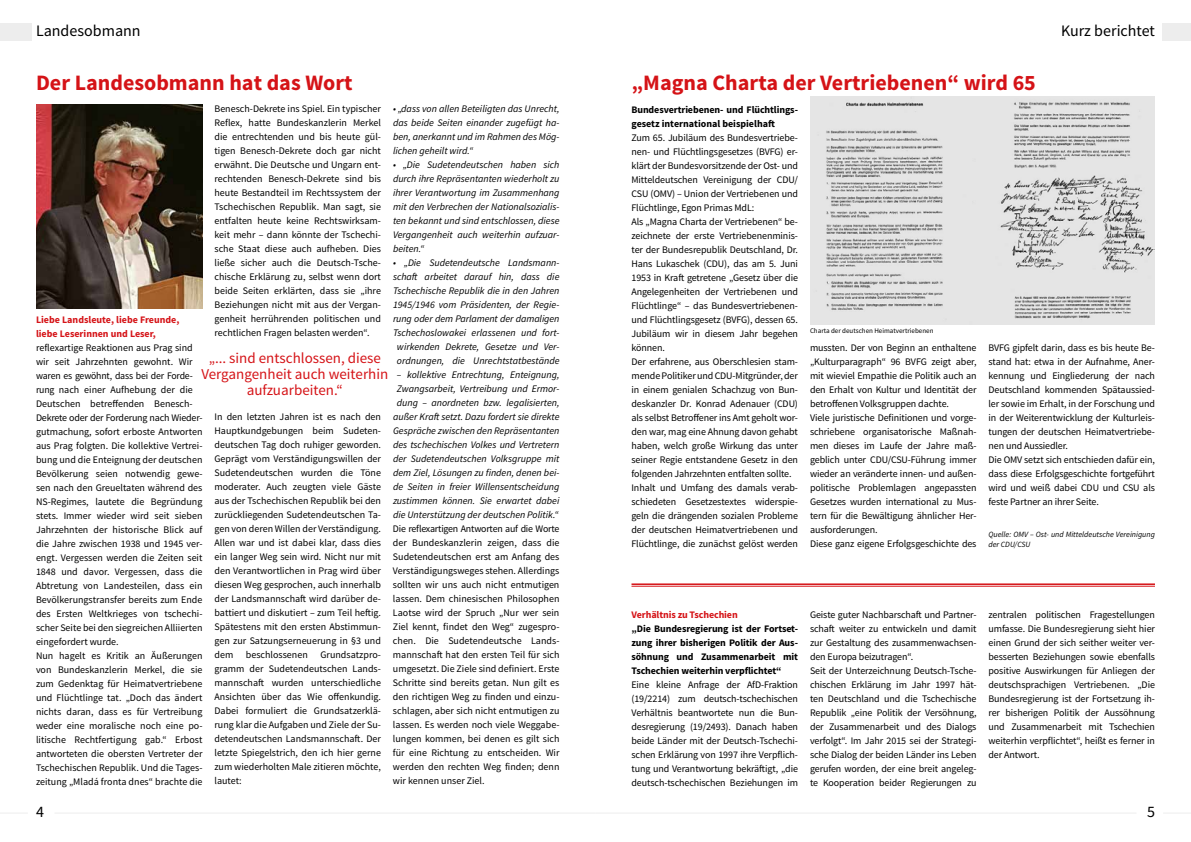
<style>
.page{position:relative;width:1191px;height:842px;background:#fff}
.page>*{position:absolute;margin:0;border:0;box-sizing:border-box;transform-origin:0 0}
.t1{font:700 22px "Source Sans Pro";color:#d51317}
.t2{font:16px "Source Sans Pro";color:#000}
.t3{font:15px/16px "Source Sans Pro";color:#d51317;text-align:center}
.t4{font:10px/14px "Source Sans Pro";letter-spacing:-.01em;color:#000;text-align:justify}
.t5{font:italic 10px/14px "Source Sans Pro";color:#000;text-align:justify}
.t6{font:700 10px/14px "Source Sans Pro";letter-spacing:-.01em;color:#000}
.t7{font:700 10px/14px "Source Sans Pro";color:#d51317}
.t8{font:italic 8px/10px "Source Sans Pro";color:#000}
.t9{font:7px "Source Sans Pro";color:#000}
</style>
<div class="page">
<div style="left:1162px;top:23px;width:29px;height:17px;background:#ededed"></div>
<div style="left:0;top:23px;width:31px;height:17px;background:#ededed"></div>
<hr style="left:54px;top:812px;width:541px;height:1px;background:#ededed">
<hr style="left:595px;top:812px;width:541px;height:1px;background:#ededed">
<img style="left:36px;top:105px;width:166px;height:203px">
<img style="left:810px;top:97px;width:345px;height:227px">
<hr style="left:631px;top:583px;width:524px;height:2px;background:#d51317">
<hr style="left:631px;top:586px;width:524px;height:1px;background:#d51317">
<h2 class="t2" style="left:36px;top:21px;width:106px">Landesobmann</h2>
<h2 class="t2" style="left:1061px;top:21px;width:95px">Kurz berichtet</h2>
<h1 class="t1" style="left:36px;top:69px;width:318px">Der Landesobmann hat das Wort</h1>
<h1 class="t1" style="left:631px;top:69px;width:406px">„Magna Charta der Vertriebenen“ wird 65</h1>
<p class="t4" style="left:214px;top:102px;width:168px">Benesch-Dekrete ins Spiel. Ein typischer Reflex, hatte Bundeskanzlerin Merkel die entrechtenden und bis heute gül&shy;tigen Benesch-Dekrete doch gar nicht erwähnt. Die Deutsche und Ungarn ent&shy;rechtenden Benesch-Dekrete sind bis heute Bestandteil im Rechtssystem der Tschechischen Republik. Man sagt, sie entfalten heute keine Rechtswirksam&shy;keit mehr – dann könnte der Tschechi&shy;sche Staat diese auch aufheben. Dies ließe sicher auch die Deutsch-Tsche&shy;chische Erklärung zu, selbst wenn dort beide Seiten erklärten, dass sie „ihre Beziehungen nicht mit aus der Vergan&shy;genheit herrührenden politischen und rechtlichen Fragen belasten werden“.</p>
<p class="t5" style="left:393px;top:102px;width:168px">• „dass von allen Beteiligten das Unrecht, das beide Seiten einander zugefügt ha&shy;ben, anerkannt und im Rahmen des Mög&shy;lichen geheilt wird.“</p>
<p class="t5" style="left:393px;top:158px;width:168px">• „Die Sudetendeutschen haben sich durch ihre Repräsentanten wiederholt zu ihrer Verantwortung im Zusammenhang mit den Verbrechen der Nationalsozialis&shy;ten bekannt und sind entschlossen, diese Vergangenheit auch weiterhin aufzuar&shy;beiten.“</p>
<p class="t5" style="left:393px;top:256px;width:168px;text-align:center">• „Die Sudetendeutsche Landsmann&shy;schaft arbeitet darauf hin, dass die Tschechische Republik die in den Jahren 1945/1946 vom Präsidenten, der Regie&shy;rung oder dem Parlament der damaligen Tschechoslowakei erlassenen und fort&shy;wirkenden Dekrete, Gesetze und Ver&shy;ordnungen, die Unrechtstatbestände</p>
<p class="t5" style="left:393px;top:368px;width:168px;text-align:center">– kollektive Entrechtung, Enteignung, Zwangsarbeit, Vertreibung und Ermor&shy;dung – anordneten bzw. legalisierten, außer Kraft setzt. Dazu fordert sie direkte Gespräche zwischen den Repräsentanten des tschechischen Volkes und Vertretern der Sudetendeutschen Volksgruppe mit dem Ziel, Lösungen zu finden, denen bei&shy;de Seiten in freier Willensentscheidung zustimmen können. Sie erwartet dabei die Unterstützung der deutschen Politik.“</p>
<p class="t4" style="left:393px;top:522px;width:168px">Die reflexartigen Antworten auf die Worte der Bundeskanzlerin zeigen, dass die Sudetendeutschen erst am Anfang des Verständigungsweges stehen. Allerdings sollten wir uns auch nicht entmutigen lassen. Dem chinesischen Philosophen Laotse wird der Spruch „Nur wer sein Ziel kennt, findet den Weg“ zugespro&shy;chen. Die Sudetendeutsche Lands&shy;mannschaft hat den ersten Teil für sich umgesetzt. Die Ziele sind definiert. Erste Schritte sind bereits getan. Nun gilt es den richtigen Weg zu finden und einzu&shy;schlagen, aber sich nicht entmutigen zu lassen. Es werden noch viele Weggabe&shy;lungen kommen, bei denen es gilt sich für eine Richtung zu entscheiden. Wir werden den rechten Weg finden; denn wir kennen unser Ziel.</p>
<p class="t7" style="left:36px;top:313px;width:145px">Liebe Landsleute, liebe Freunde, liebe Leserinnen und Leser,</p>
<p class="t4" style="left:36px;top:340px;width:168px;text-align:left">reflexartige Reaktionen aus Prag sind wir seit Jahrzehnten gewohnt. Wir waren es gewöhnt, dass bei der Forde&shy;rung nach einer Aufhebung der die Deutschen betreffenden Benesch-Dekrete oder der Forderung nach Wieder&shy;gutmachung, sofort erboste Antworten aus Prag folgten. Die kollektive Vertrei&shy;bung und die Enteignung der deutschen Bevölkerung seien notwendig gewe&shy;sen nach den Greueltaten während des NS-Regimes, lautete die Begründung stets. Immer wieder wird seit sieben Jahrzehnten der historische Blick auf die Jahre zwischen 1938 und 1945 ver&shy;engt. Vergessen werden die Zeiten seit 1848 und davor. Vergessen, dass die Abtretung von Landesteilen, dass ein Bevölkerungstransfer bereits zum Ende des Ersten Weltkrieges von tschechi&shy;scher Seite bei den siegreichen Alliierten eingefordert wurde.<br>Nun hagelt es Kritik an Äußerungen von Bundeskanzlerin Merkel, die sie zum Gedenktag für Heimatvertriebene und Flüchtlinge tat. „Doch das ändert nichts daran, dass es für Vertreibung weder eine moralische noch eine po&shy;litische Rechtfertigung gab.“ Erbost antworteten die obersten Vertreter der Tschechischen Republik. Und die Tages&shy;zeitung „Mladá fronta dnes“ brachte die</p>
<h3 class="t3" style="left:201px;top:350px;width:188px">„... sind entschlossen, diese<br>Vergangenheit auch weiterhin aufzuarbeiten.“</h3>
<p class="t4" style="left:214px;top:410px;width:168px">In den letzten Jahren ist es nach den Hauptkundgebungen beim Sudeten&shy;deutschen Tag doch ruhiger geworden.<br>Geprägt vom Verständigungswillen der Sudetendeutschen wurden die Töne moderater. Auch zeugten viele Gäste aus der Tschechischen Republik bei den zurückliegenden Sudetendeutschen Ta&shy;gen von deren Willen der Verständigung.<br>Allen war und ist dabei klar, dass dies ein langer Weg sein wird. Nicht nur mit den Verantwortlichen in Prag wird über diesen Weg gesprochen, auch innerhalb der Landsmannschaft wird darüber de&shy;battiert und diskutiert – zum Teil heftig.<br>Spätestens mit den ersten Abstimmun&shy;gen zur Satzungserneuerung in §3 und dem</p>
<p class="t4" style="left:214px;top:648px;width:168px;text-indent:106px">Grundsatzpro&shy;gramm der Sudetendeutschen Lands&shy;mannschaft wurden unterschiedliche Ansichten über das Wie offenkundig.<br>Dabei formuliert die Grundsatzerklä&shy;rung klar die Aufgaben und Ziele der Su&shy;detendeutschen Landsmannschaft. Der letzte Spiegelstrich, den ich hier gerne zum wiederholten Male zitieren möchte, lautet:</p>
<p class="t4" style="left:246px;top:648px;width:63px">beschlossenen</p>
<p class="t6" style="left:631px;top:103px;width:168px">Bundesvertriebenen- und Flüchtlings&shy;gesetz international beispielhaft</p>
<p class="t4" style="left:631px;top:131px;width:168px;text-align:left">Zum 65. Jubiläum des Bundesvertriebe&shy;nen- und Flüchtlingsgesetzes (BVFG) er&shy;klärt der Bundesvorsitzende der Ost- und Mitteldeutschen Vereinigung der CDU/ CSU (OMV) – Union der Vertriebenen und Flüchtlinge, Egon Primas MdL:<br>Als „Magna Charta der Vertriebenen“ be&shy;zeichnete der erste Vertriebenenminis&shy;ter der Bundesrepublik Deutschland, Dr.<br>Hans Lukaschek (CDU), das am 5. Juni 1953 in Kraft getretene „Gesetz über die Angelegenheiten der Vertriebenen und Flüchtlinge“ – das Bundesvertriebenen&shy;und Flüchtlingsgesetz (BVFG), dessen 65.<br>Jubiläum wir in diesem Jahr begehen können.<br>Der erfahrene, aus Oberschlesien stam&shy;mende Politiker und CDU-Mitgründer, der in einem genialen Schachzug von Bun&shy;deskanzler Dr. Konrad Adenauer (CDU) als selbst Betroffener ins Amt geholt wor&shy;den war, mag eine Ahnung davon gehabt haben, welch große Wirkung das unter seiner Regie entstandene Gesetz in den folgenden Jahrzehnten entfalten sollte.<br>Inhalt und Umfang des damals verab&shy;schiedeten Gesetzestextes widerspie&shy;geln die drängenden sozialen Probleme der deutschen Heimatvertriebenen und Flüchtlinge, die zunächst gelöst werden</p>
<p class="t9" style="left:810px;top:327px;width:125px">Charta der deutschen Heimatvertriebenen</p>
<p class="t4" style="left:810px;top:341px;width:168px;text-align:left">mussten. Der von Beginn an enthaltene „Kulturparagraph“ 96 BVFG zeigt aber, mit wieviel Empathie die Politik auch an den Erhalt von Kultur und Identität der betroffenen Volksgruppen dachte.<br>Viele juristische Definitionen und vorge&shy;schriebene organisatorische Maßnah&shy;men dieses im Laufe der Jahre maß&shy;geblich unter CDU/CSU-Führung immer wieder an veränderte innen- und außen&shy;politische Problemlagen angepassten Gesetzes wurden international zu Mus&shy;tern für die Bewältigung ähnlicher Her&shy;ausforderungen.<br>Diese ganz eigene Erfolgsgeschichte des</p>
<p class="t4" style="left:988px;top:341px;width:168px;text-align:left">BVFG gipfelt darin, dass es bis heute Be&shy;stand hat: etwa in der Aufnahme, Aner&shy;kennung und Eingliederung der nach Deutschland kommenden Spätaussied&shy;ler sowie im Erhalt, in der Forschung und in der Weiterentwicklung der Kulturleis&shy;tungen der deutschen Heimatvertriebe&shy;nen und Aussiedler.<br>Die OMV setzt sich entschieden dafür ein, dass diese Erfolgsgeschichte fortgeführt wird und weiß dabei CDU und CSU als feste Partner an ihrer Seite.</p>
<p class="t8" style="left:988px;top:530px;width:168px">Quelle: OMV – Ost- und Mitteldeutsche Vereinigung der CDU/CSU</p>
<p class="t7" style="left:631px;top:608px;width:108px">Verhältnis zu Tschechien</p>
<p class="t6" style="left:631px;top:622px;width:168px;text-align:justify">„Die Bundesregierung ist der Fortset&shy;zung ihrer bisherigen Politik der Aus&shy;söhnung und Zusammenarbeit mit Tschechien weiterhin verpflichtet“</p>
<p class="t4" style="left:631px;top:677px;width:168px">Eine kleine Anfrage der AfD-Fraktion (19/2214) zum deutsch-tschechischen Verhältnis beantwortete nun die Bun&shy;desregierung (19/2493). Danach haben beide Länder mit der Deutsch-Tschechi&shy;schen Erklärung von 1997 ihre Verpflich&shy;tung und Verantwortung bekräftigt, „die deutsch-tschechischen Beziehungen im</p>
<p class="t4" style="left:810px;top:607px;width:168px;text-align:left">Geiste guter Nachbarschaft und Partner&shy;schaft weiter zu entwickeln und damit zur Gestaltung des zusammenwachsen&shy;den Europa beizutragen“.<br>Seit der Unterzeichnung Deutsch-Tsche&shy;chischen Erklärung im Jahr 1997 hät&shy;ten Deutschland und die Tschechische Republik „eine Politik der Versöhnung, der Zusammenarbeit und des Dialogs verfolgt“. Im Jahr 2015 sei der Strategi&shy;sche Dialog der beiden Länder ins Leben gerufen worden, der eine breit angeleg&shy;te Kooperation beider Regierungen zu</p>
<p class="t4" style="left:988px;top:607px;width:168px">zentralen politischen Fragestellungen umfasse. Die Bundesregierung sieht hier einen Grund der sich seither weiter ver&shy;besserten Beziehungen sowie ebenfalls positive Auswirkungen für Anliegen der deutschsprachigen Vertriebenen. „Die Bundesregierung ist der Fortsetzung ih&shy;rer bisherigen Politik der Aussöhnung und Zusammenarbeit mit Tschechien weiterhin verpflichtet“, heißt es ferner in der Antwort.</p>
<h2 class="t2" style="left:36px;top:802px;width:9px">4</h2>
<h2 class="t2" style="left:1147px;top:802px;width:9px">5</h2>
</div>
